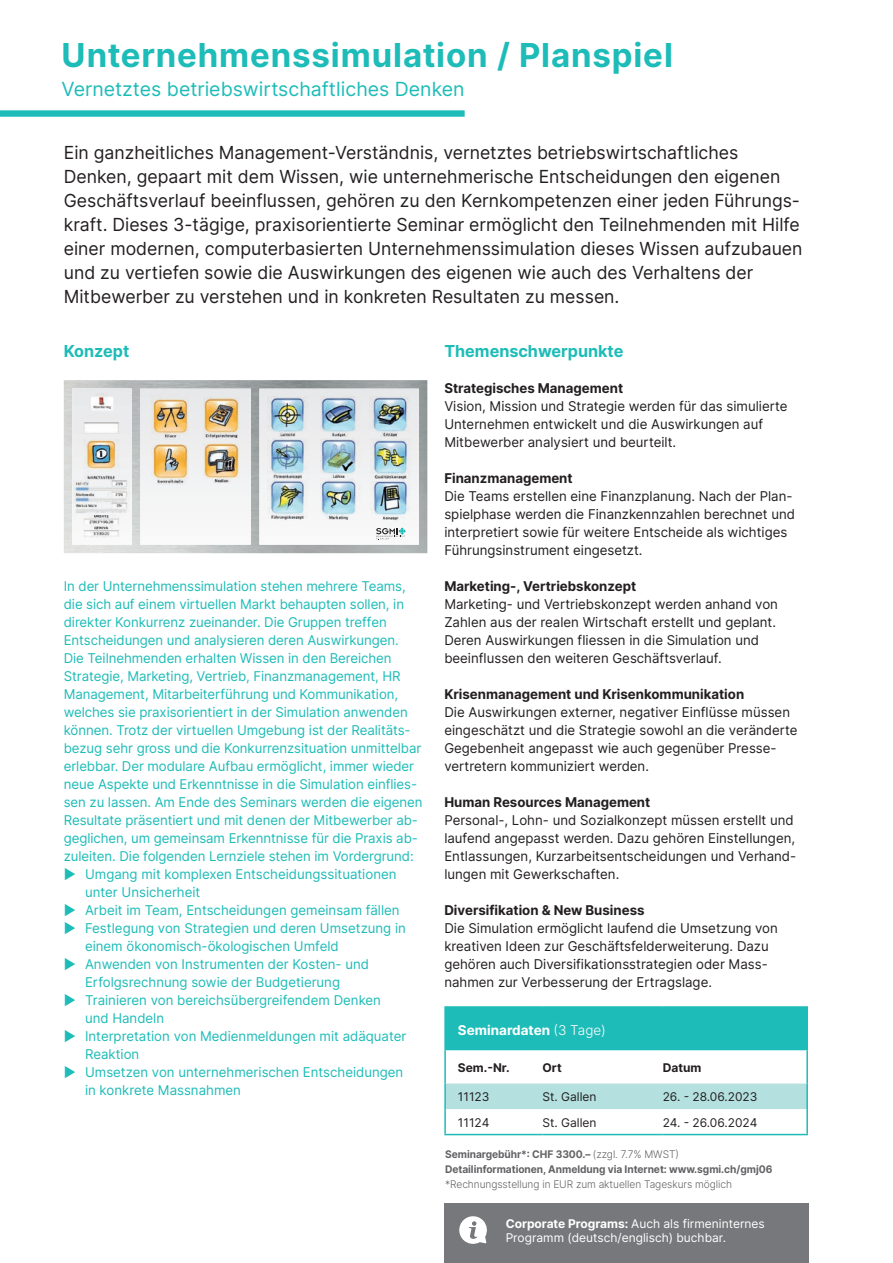
<style>
.page{position:relative;width:893px;height:1263px;background:#fff}
.page>*{position:absolute;margin:0;border:0;box-sizing:border-box;transform-origin:0 0}
.t1{font:700 33px "Inter";letter-spacing:.025em;color:#1dbcb8}
.t2{font:19.5px "Inter";color:#1dbcb8}
.t3{font:18px/24px "Inter";color:#231f20}
.t4{font:700 16.5px "Inter";color:#1dbcb8}
.t5{font:13.5px "Inter";letter-spacing:-.005em;color:#1dbcb8}
.t6{font:13.5px/18px "Inter";color:#231f20}
.t7{font:700 13.5px "Inter";color:#231f20}
.t8{font:700 13.5px "Inter";color:#fff}
.t9{font:12px/14.4px "Inter";color:#fff}
.t10{font:12px "Inter";color:#231f20}
.t11{font:700 12px "Inter";color:#231f20}
.t12{font:700 10.5px/15px "Inter";letter-spacing:-.005em;color:#636366}
.t13{font:300 10.5px "Inter";letter-spacing:-.005em;color:#636366}
.s1{font-weight:300}
.s2{font-weight:700}
</style>
<div class="page">
<svg style="left:72px;top:388px;width:60px;height:157px"></svg>
<svg style="left:140px;top:389px;width:111px;height:156px"></svg>
<img style="left:73px;top:394px;width:57px;height:144px">
<img style="left:203px;top:444px;width:36px;height:40px">
<img style="left:152px;top:444px;width:36px;height:42px">
<img style="left:203px;top:398px;width:36px;height:42px">
<img style="left:152px;top:395px;width:36px;height:45px">
<img style="left:259px;top:389px;width:160px;height:156px">
<div style="left:444px;top:1203px;width:364px;height:60px;background:#76787b"></div>
<svg style="left:459px;top:1216px;width:28px;height:28px"></svg>
<div style="left:0;top:110px;width:465px;height:7px;background:#1dbcb8"></div>
<div style="left:445px;top:1007px;width:362px;height:42px;background:#1dbcb8"></div>
<div style="left:446px;top:1083px;width:360px;height:26px;background:#b4e0df"></div>
<hr style="left:444px;top:1050px;width:2px;height:33px;background:#1dbcb8">
<hr style="left:806px;top:1050px;width:2px;height:33px;background:#1dbcb8">
<hr style="left:444px;top:1083px;width:2px;height:26px;background:#1dbcb8">
<hr style="left:806px;top:1083px;width:2px;height:26px;background:#1dbcb8">
<hr style="left:444px;top:1109px;width:2px;height:25px;background:#1dbcb8">
<hr style="left:806px;top:1109px;width:2px;height:25px;background:#1dbcb8">
<hr style="left:444px;top:1134px;width:98px;height:1px;background:#1dbcb8">
<hr style="left:542px;top:1134px;width:121px;height:1px;background:#1dbcb8">
<hr style="left:663px;top:1134px;width:145px;height:1px;background:#1dbcb8">
<hr style="left:444px;top:1006px;width:98px;height:2px;background:#1dbcb8">
<hr style="left:444px;top:1008px;width:2px;height:41px;background:#1dbcb8">
<hr style="left:542px;top:1006px;width:121px;height:2px;background:#1dbcb8">
<hr style="left:663px;top:1006px;width:145px;height:2px;background:#1dbcb8">
<hr style="left:806px;top:1008px;width:2px;height:41px;background:#1dbcb8">
<hr style="left:444px;top:1049px;width:98px;height:1px;background:#1dbcb8">
<hr style="left:542px;top:1049px;width:121px;height:1px;background:#1dbcb8">
<hr style="left:663px;top:1049px;width:145px;height:1px;background:#1dbcb8">
<h1 class="t1" style="left:62px;top:31px;width:613px">Unternehmenssimulation / Planspiel</h1>
<h2 class="t2" style="left:62px;top:75px;width:404px">Vernetztes betriebswirtschaftliches Denken</h2>
<p class="t3" style="left:64px;top:140px;width:740px">Ein ganzheitliches Management-Verständnis, vernetztes betriebswirtschaftliches Denken, gepaart mit dem Wissen, wie unternehmerische Entscheidungen den eigenen Geschäftsverlauf beeinflussen, gehören zu den Kernkompetenzen einer jeden Führungs&shy;kraft. Dieses 3-tägige, praxisorientierte Seminar ermöglicht den Teilnehmenden mit Hilfe einer modernen, computerbasierten Unternehmenssimulation dieses Wissen aufzubauen und zu vertiefen sowie die Auswirkungen des eigenen wie auch des Verhaltens der Mitbewerber zu verstehen und in konkreten Resultaten zu messen.</p>
<p class="t4" style="left:64px;top:339px;width:67px">Konzept</p>
<p class="t5" style="left:64px;top:576px;width:343px">In der Unternehmenssimulation stehen mehrere Teams,</p>
<p class="t5" style="left:64px;top:594px;width:342px">die sich auf einem virtuellen Markt behaupten sollen, in</p>
<p class="t5" style="left:64px;top:612px;width:324px">direkter Konkurrenz zueinander. Die Gruppen treffen</p>
<p class="t5" style="left:64px;top:630px;width:336px">Entscheidungen und analysieren deren Auswirkungen.</p>
<p class="t5" style="left:64px;top:648px;width:329px">Die Teilnehmenden erhalten Wissen in den Bereichen</p>
<p class="t5" style="left:64px;top:666px;width:338px">Strategie, Marketing, Vertrieb, Finanzmanagement, HR</p>
<p class="t5" style="left:64px;top:684px;width:336px">Management, Mitarbeiterführung und Kommunikation,</p>
<p class="t5" style="left:64px;top:702px;width:345px">welches sie praxisorientiert in der Simulation anwenden</p>
<p class="t5" style="left:64px;top:720px;width:348px">können. Trotz der virtuellen Umgebung ist der Realitäts-</p>
<p class="t5" style="left:64px;top:738px;width:359px">bezug sehr gross und die Konkurrenzsituation unmittelbar</p>
<p class="t5" style="left:64px;top:756px;width:352px">erlebbar. Der modulare Aufbau ermöglicht, immer wieder</p>
<p class="t5" style="left:64px;top:774px;width:355px">neue Aspekte und Erkenntnisse in die Simulation einflies-</p>
<p class="t5" style="left:64px;top:792px;width:360px">sen zu lassen. Am Ende des Seminars werden die eigenen</p>
<p class="t5" style="left:64px;top:810px;width:356px">Resultate präsentiert und mit denen der Mitbewerber ab-</p>
<p class="t5" style="left:64px;top:828px;width:356px">geglichen, um gemeinsam Erkenntnisse für die Praxis ab-</p>
<p class="t5" style="left:64px;top:846px;width:351px">zuleiten. Die folgenden Lernziele stehen im Vordergrund:</p>
<p class="t5" style="left:64px;top:864px;width:334px">▶ Umgang mit komplexen Entscheidungssituationen</p>
<p class="t5" style="left:85px;top:882px;width:117px">unter Unsicherheit</p>
<p class="t5" style="left:64px;top:900px;width:337px">▶ Arbeit im Team, Entscheidungen gemeinsam fällen</p>
<p class="t5" style="left:64px;top:918px;width:344px">▶ Festlegung von Strategien und deren Umsetzung in</p>
<p class="t5" style="left:85px;top:936px;width:255px">einem ökonomisch-ökologischen Umfeld</p>
<p class="t5" style="left:64px;top:954px;width:307px">▶ Anwenden von Instrumenten der Kosten- und</p>
<p class="t5" style="left:85px;top:972px;width:257px">Erfolgsrechnung sowie der Budgetierung</p>
<p class="t5" style="left:64px;top:990px;width:319px">▶ Trainieren von bereichsübergreifendem Denken</p>
<p class="t5" style="left:85px;top:1008px;width:81px">und Handeln</p>
<p class="t5" style="left:64px;top:1026px;width:344px">▶ Interpretation von Medienmeldungen mit adäquater</p>
<p class="t5" style="left:85px;top:1044px;width:56px">Reaktion</p>
<p class="t5" style="left:64px;top:1062px;width:341px">▶ Umsetzen von unternehmerischen Entscheidungen</p>
<p class="t5" style="left:85px;top:1080px;width:157px">in konkrete Massnahmen</p>
<p class="t4" style="left:444px;top:339px;width:181px">Themenschwerpunkte</p>
<p class="t7" style="left:444px;top:378px;width:180px">Strategisches Management</p>
<p class="t6" style="left:444px;top:397px;width:345px">Vision, Mission und Strategie werden für das simulierte<br>Unternehmen entwickelt und die Auswirkungen auf<br>Mitbewerber analysiert und beurteilt.</p>
<p class="t7" style="left:444px;top:468px;width:130px">Finanzmanagement</p>
<p class="t6" style="left:444px;top:487px;width:352px">Die Teams erstellen eine Finanzplanung. Nach der Plan&shy;spielphase werden die Finanzkennzahlen berechnet und interpretiert sowie für weitere Entscheide als wichtiges Führungsinstrument eingesetzt.</p>
<p class="t7" style="left:444px;top:576px;width:193px">Marketing-, Vertriebskonzept</p>
<p class="t6" style="left:444px;top:595px;width:335px">Marketing- und Vertriebskonzept werden anhand von Zahlen aus der realen Wirtschaft erstellt und geplant.<br>Deren Auswirkungen fliessen in die Simulation und beeinflussen den weiteren Geschäftsverlauf.</p>
<p class="t7" style="left:444px;top:684px;width:301px">Krisenmanagement und Krisenkommunikation</p>
<p class="t6" style="left:444px;top:703px;width:355px">Die Auswirkungen externer, negativer Einflüsse müssen eingeschätzt und die Strategie sowohl an die veränderte Gegebenheit angepasst wie auch gegenüber Presse&shy;vertretern kommuniziert werden.</p>
<p class="t7" style="left:444px;top:792px;width:207px">Human Resources Management</p>
<p class="t6" style="left:444px;top:811px;width:353px">Personal-, Lohn- und Sozialkonzept müssen erstellt und laufend angepasst werden. Dazu gehören Einstellungen, Entlassungen, Kurzarbeitsentscheidungen und Verhand&shy;lungen mit Gewerkschaften.</p>
<p class="t7" style="left:444px;top:900px;width:202px">Diversifikation &amp; New Business</p>
<p class="t6" style="left:444px;top:919px;width:335px">Die Simulation ermöglicht laufend die Umsetzung von kreativen Ideen zur Geschäftsfelderweiterung. Dazu gehören auch Diversifikationsstrategien oder Mass&shy;nahmen zur Verbesserung der Ertragslage.</p>
<p class="t8" style="left:458px;top:1020px;width:150px">Seminardaten <span class="s1">(3 Tage)</span></p>
<p class="t11" style="left:458px;top:1059px;width:53px">Sem.-Nr.</p>
<p class="t11" style="left:542px;top:1059px;width:21px">Ort</p>
<p class="t11" style="left:663px;top:1059px;width:40px">Datum</p>
<p class="t10" style="left:458px;top:1088px;width:33px">11123</p>
<p class="t10" style="left:542px;top:1088px;width:56px">St. Gallen</p>
<p class="t10" style="left:663px;top:1088px;width:96px">26. - 28.06.2023</p>
<p class="t10" style="left:458px;top:1113px;width:33px">11124</p>
<p class="t10" style="left:543px;top:1113px;width:56px">St. Gallen</p>
<p class="t10" style="left:663px;top:1113px;width:96px">24. - 26.06.2024</p>
<p class="t12" style="left:445px;top:1146px;width:329px">Seminargebühr*: CHF 3300.– <span class="s1">(zzgl. 7.7% MWST)<br></span>Detailinformationen, Anmeldung via Internet: www.sgmi.ch/gmj06</p>
<p class="t13" style="left:445px;top:1176px;width:288px">*Rechnungsstellung in EUR zum aktuellen Tageskurs möglich</p>
<p class="t9" style="left:506px;top:1216px;width:261px"><span class="s2">Corporate Programs:</span> Auch als firmeninternes<br>Programm (deutsch/englisch) buchbar.</p>
</div>
